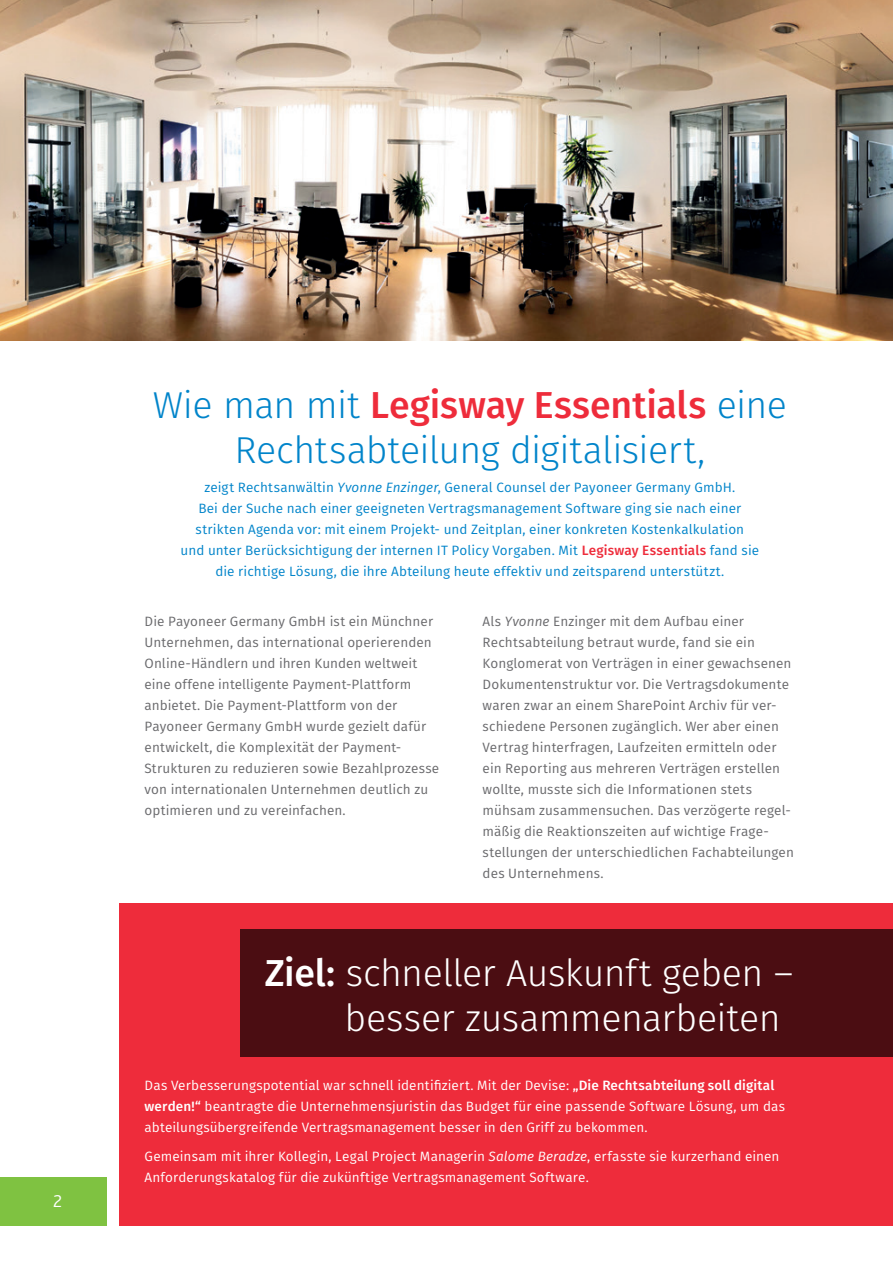
<style>
.page{position:relative;width:893px;height:1263px;background:#fff}
.page>*{position:absolute;margin:0;border:0;box-sizing:border-box;transform-origin:0 0}
.t1{font:300 37.5px/45px "Fira Sans";letter-spacing:-.015em;color:#0084ca;text-align:center}
.t2{font:300 37.5px/45px "Fira Sans";letter-spacing:-.015em;color:#fff}
.t3{font:300 18px "Bliss 2";color:#fff}
.t4{font:13.5px/21px "Fira Sans";letter-spacing:.005em;color:#69696c}
.t5{font:13.5px/21px "Fira Sans";letter-spacing:.01em;color:#fff}
.t6{font:13.5px/21px "Fira Sans";letter-spacing:.005em;color:#0084ca;text-align:center}
.s1{font-weight:500;color:#ee2c3b}
.s2{font-style:italic}
.s3{font-weight:500}
</style>
<div class="page">
<div style="left:0;top:1177px;width:106px;height:49px;background:#7fc241"></div>
<img style="left:0;top:0;width:893px;height:340px">
<div style="left:119px;top:904px;width:774px;height:322px;background:#ee2c3b"></div>
<div style="left:240px;top:929px;width:653px;height:128px;background:#4b0d12"></div>
<h2 class="t3" style="left:53px;top:1190px;width:11px">2</h2>
<h1 class="t1" style="left:153px;top:382px;width:636px">Wie man mit <span class="s1">Legisway Essentials</span> eine<br>Rechtsabteilung digitalisiert,</h1>
<p class="t6" style="left:181px;top:477px;width:580px">zeigt Rechtsanwältin <span class="s2">Yvonne Enzinger</span>, General Counsel der Payoneer Germany GmbH.<br>Bei der Suche nach einer geeigneten Vertragsmanagement Software ging sie nach einer strikten Agenda vor: mit einem Projekt- und Zeitplan, einer konkreten Kostenkalkulation<br>und unter Berücksichtigung der internen IT Policy Vorgaben. Mit <span class="s1">Legisway Essentials</span> fand sie die richtige Lösung, die ihre Abteilung heute effektiv und zeitsparend unterstützt.</p>
<p class="t4" style="left:145px;top:610px;width:296px">Die Payoneer Germany GmbH ist ein Münchner Unternehmen, das international operierenden Online-Händlern und ihren Kunden weltweit eine offene intelligente Payment-Plattform anbietet. Die Payment-Plattform von der Payoneer Germany GmbH wurde gezielt dafür entwickelt, die Komplexität der Payment-Strukturen zu reduzieren sowie Bezahlprozesse von internationalen Unternehmen deutlich zu optimieren und zu vereinfachen.</p>
<p class="t4" style="left:483px;top:611px;width:313px">Als <span class="s2">Yvonne</span> Enzinger mit dem Aufbau einer Rechtsabteilung betraut wurde, fand sie ein Konglomerat von Verträgen in einer gewachsenen Dokumentenstruktur vor. Die Vertragsdokumente waren zwar an einem SharePoint Archiv für ver&shy;schiedene Personen zugänglich. Wer aber einen Vertrag hinterfragen, Laufzeiten ermitteln oder ein Reporting aus mehreren Verträgen erstellen wollte, musste sich die Informationen stets mühsam zusammensuchen. Das verzögerte regel&shy;mäßig die Reaktionszeiten auf wichtige Frage&shy;stellungen der unterschiedlichen Fachabteilungen des Unternehmens.</p>
<h1 class="t2" style="left:344px;top:950px;width:450px;text-indent:-80px"><span class="s3">Ziel:</span> schneller Auskunft geben – besser zusammenarbeiten</h1>
<p class="t5" style="left:145px;top:1074px;width:642px">Das Verbesserungspotential war schnell identifiziert. Mit der Devise: <span class="s3">„Die Rechtsabteilung soll digital werden!“</span> beantragte die Unternehmensjuristin das Budget für eine passende Software Lösung, um das abteilungsübergreifende Vertragsmanagement besser in den Griff zu bekommen.</p>
<p class="t5" style="left:145px;top:1145px;width:636px">Gemeinsam mit ihrer Kollegin, Legal Project Managerin <span class="s2">Salome Beradze</span>, erfasste sie kurzerhand einen<br>Anforderungskatalog für die zukünftige Vertragsmanagement Software.</p>
</div>
